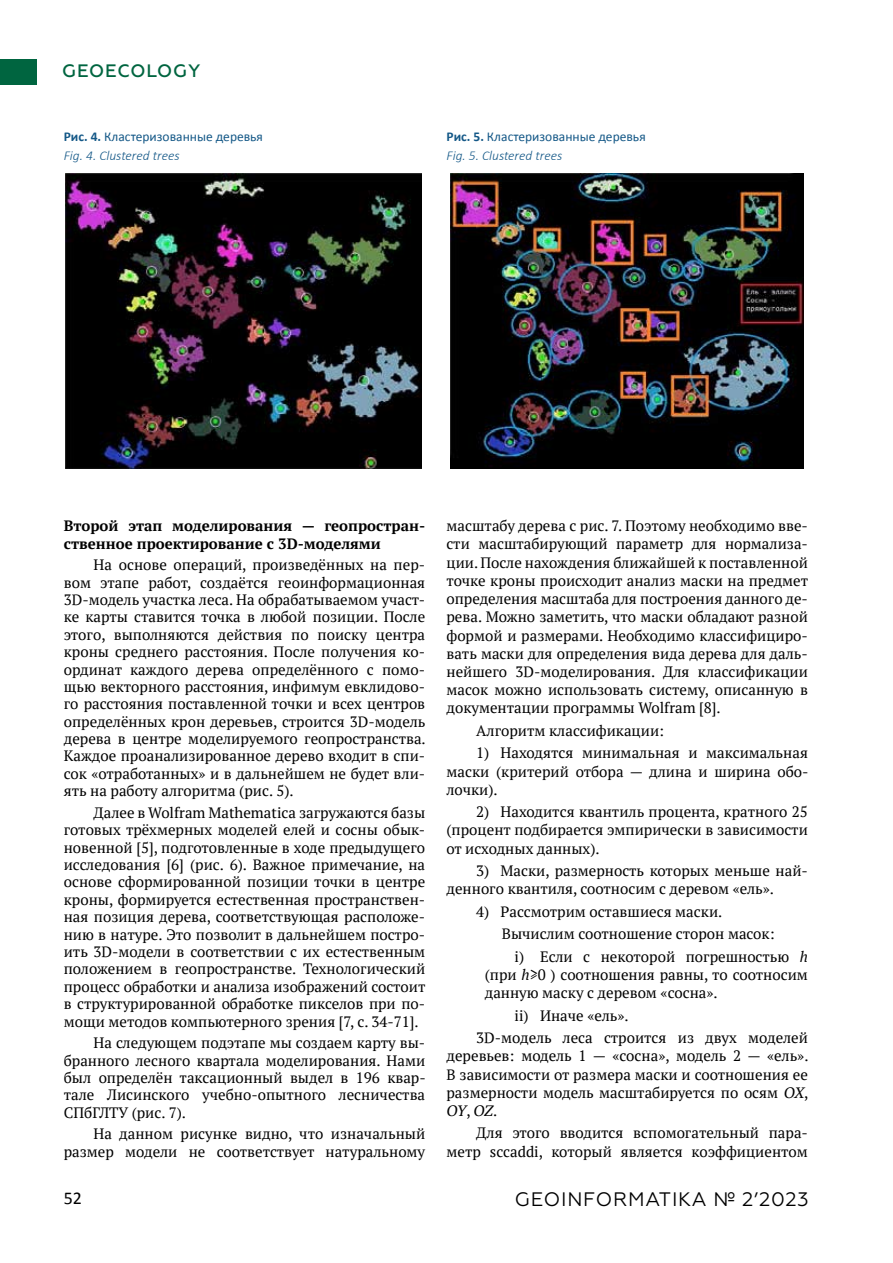
<style>
.page{position:relative;width:893px;height:1263px;background:#fff}
.page>*{position:absolute;margin:0;border:0;box-sizing:border-box;transform-origin:0 0}
.t1{font:19.5px "Geometria";letter-spacing:.04em;color:#000}
.t2{font:500 18px "Geometria";letter-spacing:.05em;color:#006540}
.t3{font:18px "Calibri";color:#000}
.t4{font:15px/17.4px "PT Serif";color:#000;text-align:justify}
.t5{font:700 15px/17.4px "PT Serif";color:#000}
.t6{font:13.5px/19.2px "Calibri";color:#145887}
.s1{font-weight:700}
.s2{font-weight:300;font-style:italic}
.s3{font-style:italic}
</style>
<div class="page">
<div style="left:0;top:60px;width:37px;height:25px;background:#006540"></div>
<img style="left:66px;top:173px;width:356px;height:296px">
<img style="left:451px;top:173px;width:353px;height:295px">
<p class="t2" style="left:62px;top:60px;width:140px">GEOECOLOGY</p>
<p class="t6" style="left:64px;top:127px;width:201px"><span class="s1">Рис. 4.</span> Кластеризованные деревья<br><span class="s2">Fig. 4. Clustered trees</span></p>
<p class="t6" style="left:446px;top:127px;width:201px"><span class="s1">Рис. 5.</span> Кластеризованные деревья<br><span class="s2">Fig. 5. Clustered trees</span></p>
<p class="t5" style="left:64px;top:517px;width:363px">Второй этап моделирования — геопростран&shy;ственное проектирование с 3D-моделями</p>
<p class="t4" style="left:64px;top:556px;width:364px;text-indent:30px">На основе операций, произведённых на пер&shy;вом этапе работ, создаётся геоинформационная 3D-модель участка леса. На обрабатываемом участ&shy;ке карты ставится точка в любой позиции. После этого, выполняются действия по поиску центра кроны среднего расстояния. После получения ко&shy;ординат каждого дерева определённого с помо&shy;щью векторного расстояния, инфимум евклидово&shy;го расстояния поставленной точки и всех центров определённых крон деревьев, строится 3D-модель дерева в центре моделируемого геопространства.<br>Каждое проанализированное дерево входит в спи&shy;сок «отработанных» и в дальнейшем не будет вли&shy;ять на работу алгоритма (рис. 5).</p>
<p class="t4" style="left:64px;top:804px;width:363px;text-indent:30px">Далее в Wolfram Mathematica загружаются базы готовых трёхмерных моделей елей и сосны обык&shy;новенной [5], подготовленные в ходе предыдущего исследования [6] (рис. 6). Важное примечание, на основе сформированной позиции точки в центре кроны, формируется естественная пространствен&shy;ная позиция дерева, соответствующая расположе&shy;нию в натуре. Это позволит в дальнейшем постро&shy;ить 3D-модели в соответствии с их естественным положением в геопространстве. Технологический процесс обработки и анализа изображений состоит в структурированной обработке пикселов при по&shy;мощи методов компьютерного зрения [7, с. 34-71].</p>
<p class="t4" style="left:64px;top:1034px;width:364px;text-indent:30px">На следующем подэтапе мы создаем карту вы&shy;бранного лесного квартала моделирования. Нами был определён таксационный выдел в 196 квар&shy;тале Лисинского учебно-опытного лесничества СПбГЛТУ (рис. 7).</p>
<p class="t4" style="left:64px;top:1125px;width:363px;text-align:right">На данном рисунке видно, что изначальный размер модели не соответствует натуральному</p>
<p class="t4" style="left:446px;top:517px;width:363px;line-height:18.1px">масштабу дерева с рис. 7. Поэтому необходимо вве&shy;сти масштабирующий параметр для нормализа&shy;ции. После нахождения ближайшей к поставленной точке кроны происходит анализ маски на предмет определения масштаба для построения данного де&shy;рева. Можно заметить, что маски обладают разной формой и размерами. Необходимо классифициро&shy;вать маски для определения вида дерева для даль&shy;нейшего 3D-моделирования. Для классификации масок можно использовать систему, описанную в документации программы Wolfram [8].</p>
<p class="t4" style="left:476px;top:722px;width:189px">Алгоритм классификации:</p>
<p class="t4" style="left:446px;top:744px;width:364px;line-height:18.1px;text-indent:30px">1) Находятся минимальная и максимальная маски (критерий отбора — длина и ширина обо&shy;лочки).</p>
<p class="t4" style="left:446px;top:803px;width:363px;line-height:18.1px;text-indent:30px">2) Находится квантиль процента, кратного 25 (процент подбирается эмпирически в зависимости от исходных данных).</p>
<p class="t4" style="left:446px;top:861px;width:363px;line-height:18.1px;text-indent:30px">3) Маски, размерность которых меньше най&shy;денного квантиля, соотносим с деревом «ель».</p>
<p class="t4" style="left:476px;top:903px;width:248px">4) Рассмотрим оставшиеся маски.</p>
<p class="t4" style="left:502px;top:925px;width:274px">Вычислим соотношение сторон масок:</p>
<p class="t4" style="left:514px;top:947px;width:295px">i) Если с некоторой погрешностью <span class="s3">h</span></p>
<p class="t4" style="left:485px;top:965px;width:325px;line-height:18.1px">(при <span class="s3">h</span>≥0 ) соотношения равны, то соотносим данную маску с деревом «сосна».</p>
<p class="t4" style="left:476px;top:1004px;width:333px;line-height:22.5px;text-indent:38px">ii) Иначе «ель».<br>3D-модель леса строится из двух моделей</p>
<p class="t4" style="left:446px;top:1047px;width:364px;line-height:18.1px">деревьев: модель 1 — «сосна», модель 2 — «ель».<br>В зависимости от размера маски и соотношения ее размерности модель масштабируется по осям <span class="s3">OX</span>, <span class="s3">OY</span>, <span class="s3">OZ</span>.</p>
<p class="t4" style="left:446px;top:1124px;width:363px;line-height:18.1px;text-align:right">Для этого вводится вспомогательный пара&shy;метр sccaddi, который является коэффициентом</p>
<p class="t3" style="left:64px;top:1187px;width:20px">52</p>
<h1 class="t1" style="left:515px;top:1188px;width:295px">GEOINFORMATIKA № 2’2023</h1>
</div>
